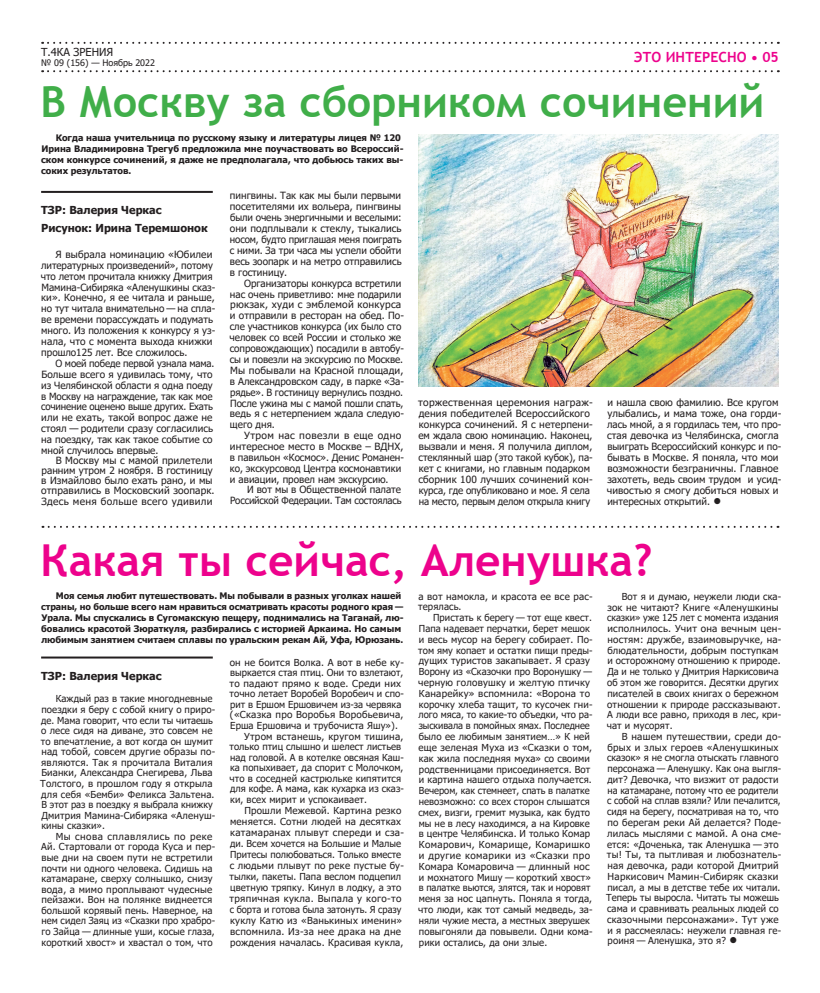
<style>
.page{position:relative;width:820px;height:993px;background:#fff}
.page>*{position:absolute;margin:0;border:0;box-sizing:border-box;transform-origin:0 0}
.t1{font:700 44px "Trebuchet MS";color:#ed028c}
.t2{font:700 43px "Trebuchet MS";color:#40ae49}
.t3{font:700 14px "Trebuchet MS";color:#ed028c}
.t4{font:700 11px "Tahoma";color:#231f20}
.t5{font:11px "Tahoma";color:#231f20}
.t6{font:9.9px/10.9px "Tahoma";color:#231f20}
.t7{font:9.6px/10.8px "Tahoma";letter-spacing:.01em;color:#231f20}
.t8{font:9.6px "Tahoma";letter-spacing:.03em;color:#231f20}
.t9{font:700 9px/10.8px "Tahoma";color:#231f20}
.t10{font:9px "Tahoma";color:#231f20}
.s1{font-size:14px}
</style>
<div class="page">
<svg style="left:42px;top:70px;width:729px;height:2px"></svg>
<svg style="left:42px;top:42px;width:729px;height:2px"></svg>
<hr style="left:41px;top:191px;width:172px;height:2px;background:#231f20">
<hr style="left:41px;top:656px;width:172px;height:2px;background:#231f20">
<svg style="left:42px;top:525px;width:729px;height:2px"></svg>
<img style="left:418px;top:134px;width:360px;height:252px">
<p class="t5" style="left:41px;top:44px;width:74px">Т.4КА ЗРЕНИЯ</p>
<p class="t10" style="left:41px;top:57px;width:115px">№ 09 (156) — Ноябрь 2022</p>
<h3 class="t3" style="left:633px;top:48px;width:146px">ЭТО ИНТЕРЕСНО • 05</h3>
<h2 class="t2" style="left:41px;top:75px;width:725px">В Москву за сборником сочинений</h2>
<p class="t9" style="left:41px;top:133px;width:364px;text-indent:15px">Когда наша учительница по русскому языку и литературы лицея № 120<br>Ирина Владимировна Трегуб предложила мне поучаствовать во Всероссий&shy;ском конкурсе сочинений, я даже не предполагала, что добьюсь таких вы&shy;соких результатов.</p>
<p class="t4" style="left:41px;top:202px;width:122px">ТЗР: Валерия Черкас</p>
<p class="t4" style="left:41px;top:220px;width:168px">Рисунок: Ирина Теремшонок</p>
<p class="t6" style="left:41px;top:249px;width:176px;text-indent:15px">Я выбрала номинацию «Юбилеи литературных произведений», потому что летом прочитала книжку Дмитрия Мамина-Сибиряка «Аленушкины сказ&shy;ки». Конечно, я ее читала и раньше, но тут читала внимательно — на спла&shy;ве времени порассуждать и подумать много. Из положения к конкурсу я уз&shy;нала, что с момента выхода книжки прошло125 лет. Все сложилось.</p>
<p class="t6" style="left:41px;top:358px;width:175px;text-indent:14px">О моей победе первой узнала мама.<br>Больше всего я удивилась тому, что из Челябинской области я одна поеду в Москву на награждение, так как мое сочинение оценено выше других. Ехать или не ехать, такой вопрос даже не стоял — родители сразу согласились на поездку, так как такое событие со мной случилось впервые.</p>
<p class="t6" style="left:41px;top:456px;width:175px;line-height:10.1px;text-indent:15px">В Москву мы с мамой прилетели ранним утром 2 ноября. В гостиницу в Измайлово было ехать рано, и мы отправились в Московский зоопарк.<br>Здесь меня больше всего удивили</p>
<p class="t6" style="left:230px;top:191px;width:173px;text-align:justify">пингвины. Так как мы были первыми посетителями их вольера, пингвины были очень энергичными и веселыми: они подплывали к стеклу, тыкались носом, будто приглашая меня поиграть с ними. За три часа мы успели обойти весь зоопарк и на метро отправились в гостиницу.</p>
<p class="t6" style="left:229px;top:278px;width:176px;text-indent:15px">Организаторы конкурса встретили нас очень приветливо: мне подарили рюкзак, худи с эмблемой конкурса и отправили в ресторан на обед. По&shy;сле участников конкурса (их было сто человек со всей России и столько же сопровождающих) посадили в автобу&shy;сы и повезли на экскурсию по Москве.<br>Мы побывали на Красной площади, в Александровском саду, в парке «За&shy;рядье». В гостиницу вернулись поздно.<br>После ужина мы с мамой пошли спать, ведь я с нетерпением ждала следую&shy;щего дня.</p>
<p class="t6" style="left:230px;top:430px;width:175px;text-indent:14px">Утром нас повезли в еще одно интересное место в Москве – ВДНХ, в павильон «Космос». Денис Романен&shy;ко, экскурсовод Центра космонавтики и авиации, провел нам экскурсию.</p>
<p class="t6" style="left:230px;top:485px;width:173px;text-align:right">И вот мы в Общественной палате<br>Российской Федерации. Там состоялась</p>
<p class="t6" style="left:418px;top:398px;width:176px">торжественная церемония награж&shy;дения победителей Всероссийского конкурса сочинений. Я с нетерпени&shy;ем ждала свою номинацию. Наконец, вызвали и меня. Я получила диплом, стеклянный шар (это такой кубок), па&shy;кет с книгами, но главным подарком сборник 100 лучших сочинений кон&shy;курса, где опубликовано и мое. Я села на место, первым делом открыла книгу</p>
<p class="t6" style="left:606px;top:398px;width:176px">и нашла свою фамилию. Все кругом улыбались, и мама тоже, она горди&shy;лась мной, а я гордилась тем, что про&shy;стая девочка из Челябинска, смогла выиграть Всероссийский конкурс и по&shy;бывать в Москве. Я поняла, что мои возможности безграничны. Главное захотеть, ведь своим трудом и усид&shy;чивостью я смогу добиться новых и интересных открытий. <span class="s1">●</span></p>
<h1 class="t1" style="left:41px;top:532px;width:613px">Какая ты сейчас, Аленушка?</h1>
<p class="t9" style="left:41px;top:591px;width:364px;text-indent:15px">Моя семья любит путешествовать. Мы побывали в разных уголках нашей страны, но больше всего нам нравиться осматривать красоты родного края — Урала. Мы спускались в Сугомакскую пещеру, поднимались на Таганай, лю&shy;бовались красотой Зюраткуля, разбирались с историей Аркаима. Но самым любимым занятием считаем сплавы по уральским рекам Ай, Уфа, Юрюзань.</p>
<p class="t7" style="left:230px;top:657px;width:175px">он не боится Волка. А вот в небе ку-</p>
<p class="t7" style="left:230px;top:667px;width:175px">выркается стая птиц. Они то взлетают,</p>
<p class="t7" style="left:229px;top:678px;width:173px">то падают прямо к воде. Среди них</p>
<p class="t7" style="left:229px;top:688px;width:176px">точно летает Воробей Воробеич и спо-</p>
<p class="t7" style="left:230px;top:699px;width:172px">рит в Ершом Ершовичем из-за червяка</p>
<p class="t7" style="left:230px;top:709px;width:175px">(«Сказка про Воробья Воробьевича,</p>
<p class="t7" style="left:230px;top:720px;width:169px">Ерша Ершовича и трубочиста Яшу»).</p>
<p class="t7" style="left:244px;top:731px;width:161px">Утром встанешь, кругом тишина,</p>
<p class="t7" style="left:229px;top:741px;width:173px">только птиц слышно и шелест листьев</p>
<p class="t7" style="left:230px;top:752px;width:175px">над головой. А в котелке овсяная Каш-</p>
<p class="t7" style="left:230px;top:762px;width:175px">ка попыхивает, да спорит с Молочком,</p>
<p class="t7" style="left:229px;top:773px;width:173px">что в соседней кастрюльке кипятится</p>
<p class="t7" style="left:230px;top:783px;width:175px">для кофе. А мама, как кухарка из сказ-</p>
<p class="t7" style="left:230px;top:794px;width:138px">ки, всех мирит и успокаивает.</p>
<p class="t7" style="left:244px;top:805px;width:158px">Прошли Межевой. Картина резко</p>
<p class="t7" style="left:230px;top:816px;width:172px">меняется. Сотни людей на десятках</p>
<p class="t8" style="left:230px;top:825px;width:175px">катамаранах плывут спереди и сза-</p>
<p class="t7" style="left:230px;top:838px;width:172px">ди. Всем хочется на Большие и Малые</p>
<p class="t7" style="left:230px;top:849px;width:172px">Притесы полюбоваться. Только вместе</p>
<p class="t7" style="left:230px;top:860px;width:176px">с людьми плывут по реке пустые бу-</p>
<p class="t7" style="left:229px;top:871px;width:173px">тылки, пакеты. Папа веслом подцепил</p>
<p class="t7" style="left:230px;top:882px;width:173px">цветную тряпку. Кинул в лодку, а это</p>
<p class="t8" style="left:229px;top:891px;width:173px">тряпичная кукла. Выпала у кого-то</p>
<p class="t7" style="left:230px;top:904px;width:173px">с борта и готова была затонуть. Я сразу</p>
<p class="t7" style="left:230px;top:915px;width:173px">куклу Катю из «Ванькиных именин»</p>
<p class="t8" style="left:230px;top:924px;width:172px">вспомнила. Из-за нее драка на дне</p>
<p class="t7" style="left:230px;top:937px;width:175px">рождения началась. Красивая кукла,</p>
<p class="t7" style="left:606px;top:591px;width:176px;text-indent:15px">Вот я и думаю, неужели люди ска&shy;зок не читают? Книге «Аленушкины сказки» уже 125 лет с момента издания исполнилось. Учит она вечным цен&shy;ностям: дружбе, взаимовыручке, на&shy;блюдательности, добрым поступкам и осторожному отношению к природе.<br>Да и не только у Дмитрия Наркисовича об этом же говорится. Десятки других писателей в своих книгах о бережном отношении к природе рассказывают.<br>А люди все равно, приходя в лес, кри&shy;чат и мусорят.</p>
<p class="t7" style="left:606px;top:731px;width:176px;text-indent:15px">В нашем путешествии, среди до&shy;брых и злых героев «Аленушкиных сказок» я не смогла отыскать главного персонажа — Аленушку. Как она выгля&shy;дит? Девочка, что визжит от радости на катамаране, потому что ее родители с собой на сплав взяли? Или печалится, сидя на берегу, посматривая на то, что по берегам реки Ай делается? Поде&shy;лилась мыслями с мамой. А она сме&shy;ется: «Доченька, так Аленушка — это ты! Ты, та пытливая и любознатель&shy;ная девочка, ради которой Дмитрий Наркисович Мамин-Сибиряк сказки писал, а мы в детстве тебе их читали.<br>Теперь ты выросла. Читать ты можешь сама и сравнивать реальных людей со сказочными персонажами». Тут уже и я рассмеялась: неужели главная ге&shy;роиня — Аленушка, это я? <span class="s1">●</span></p>
<p class="t7" style="left:418px;top:591px;width:176px">а вот намокла, и красота ее все рас&shy;терялась.</p>
<p class="t7" style="left:418px;top:612px;width:176px;text-indent:15px">Пристать к берегу — тот еще квест.<br>Папа надевает перчатки, берет мешок и весь мусор на берегу собирает. По&shy;том яму копает и остатки пищи преды&shy;дущих туристов закапывает. Я сразу Ворону из «Сказочки про Воронушку — черную головушку и желтую птичку Канарейку» вспомнила: «Ворона то корочку хлеба тащит, то кусочек гни&shy;лого мяса, то какие-то объедки, что ра&shy;зыскивала в помойных ямах. Последнее было ее любимым занятием…» К ней еще зеленая Муха из «Сказки о том, как жила последняя муха» со своими родственницами присоединяется. Вот и картина нашего отдыха получается.<br>Вечером, как стемнеет, спать в палатке невозможно: со всех сторон слышатся смех, визги, гремит музыка, как будто мы не в лесу находимся, а на Кировке в центре Челябинска. И только Комар Комарович, Комарище, Комаришко и другие комарики из «Сказки про Комара Комаровича — длинный нос и мохнатого Мишу — короткий хвост» в палатке вьются, злятся, так и норовят меня за нос цапнуть. Поняла я тогда, что люди, как тот самый медведь, за&shy;няли чужие места, а местных зверушек повыгоняли да повывели. Одни кома&shy;рики остались, да они злые.</p>
<p class="t4" style="left:41px;top:668px;width:122px">ТЗР: Валерия Черкас</p>
<p class="t7" style="left:40px;top:694px;width:176px;text-indent:15px">Каждый раз в такие многодневные поездки я беру с собой книгу о приро&shy;де. Мама говорит, что если ты читаешь о лесе сидя на диване, это совсем не то впечатление, а вот когда он шумит над тобой, совсем другие образы по&shy;являются. Так я прочитала Виталия Бианки, Александра Снегирева, Льва Толстого, в прошлом году я открыла для себя «Бемби» Феликса Зальтена.<br>В этот раз в поездку я выбрала книжку Дмитрия Мамина-Сибиряка «Аленуш&shy;кины сказки».</p>
<p class="t7" style="left:41px;top:831px;width:175px;text-indent:14px">Мы снова сплавлялись по реке Ай. Стартовали от города Куса и пер&shy;вые дни на своем пути не встретили почти ни одного человека. Сидишь на катамаране, сверху солнышко, снизу вода, а мимо проплывают чудесные пейзажи. Вон на полянке виднеется большой корявый пень. Наверное, на нем сидел Заяц из «Сказки про храбро&shy;го Зайца — длинные уши, косые глаза, короткий хвост» и хвастал о том, что</p>
</div>
